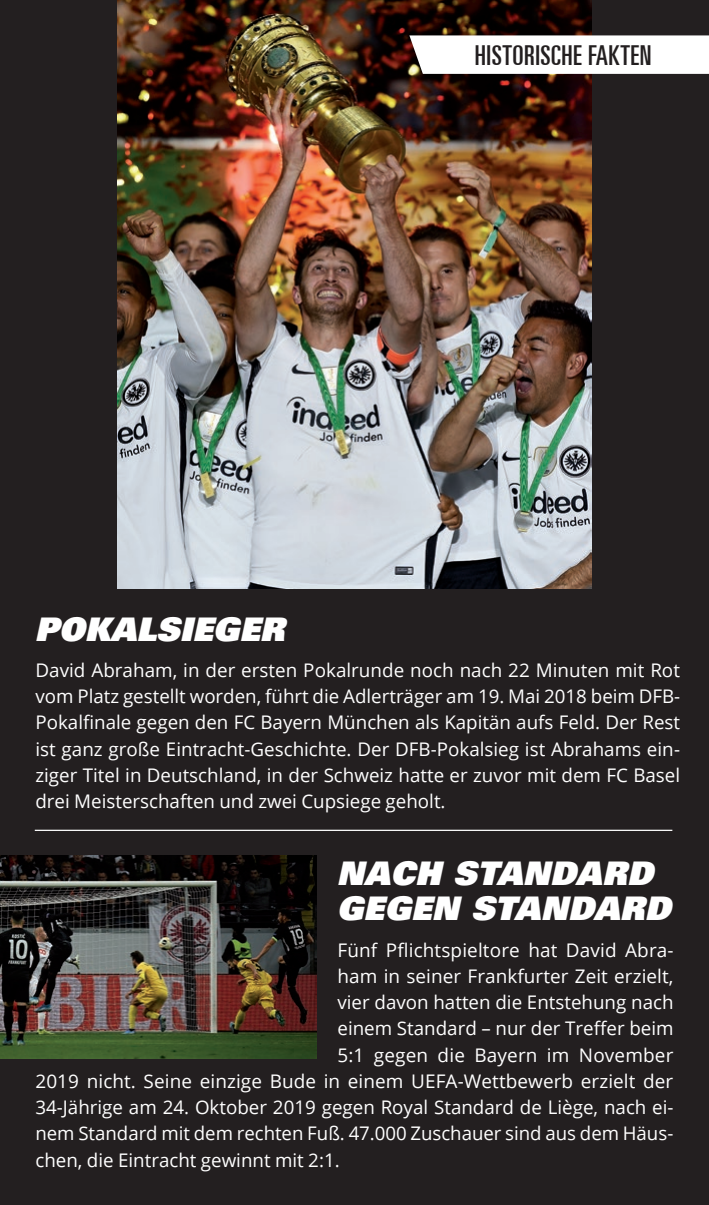
<style>
.page{position:relative;width:709px;height:1205px;background:#231f20}
.page>*{position:absolute;margin:0;border:0;box-sizing:border-box;transform-origin:0 0}
.Headline_30_pt{font:italic 900 32.5px/35px "Univers";letter-spacing:.01em;color:#fff}
.Headline_30_pt-2{font:ultra-condensed 27.5px "Univers LT";letter-spacing:.02em;color:#231f20}
.Fließtext{font:18.75px/26.2px "Open Sans";color:#fff;text-align:justify}
</style>
<div class="page">
<img style="left:118px;top:0;width:473px;height:589px">
<svg style="left:409px;top:35px;width:300px;height:39px;background:#f7f6f6"></svg>
<img style="left:0;top:856px;width:316px;height:203px">
<hr style="left:35px;top:830px;width:637px;height:1px;background:#fff">
<p class="Headline_30_pt-2" style="left:475px;top:39px;width:178px">HISTORISCHE FAKTEN</p>
<p class="Headline_30_pt" style="left:35px;top:611px;width:251px">POKALSIEGER</p>
<p class="Fließtext" style="left:35px;top:656px;width:646px">David Abraham, in der ersten Pokalrunde noch nach 22 Minuten mit Rot vom Platz gestellt worden, führt die Adlerträger am 19. Mai 2018 beim DFB-Pokalfinale gegen den FC Bayern München als Kapitän aufs Feld. Der Rest ist ganz große Eintracht-Geschichte. Der DFB-Pokalsieg ist Abrahams ein&shy;ziger Titel in Deutschland, in der Schweiz hatte er zuvor mit dem FC Basel drei Meisterschaften und zwei Cupsiege geholt.</p>
<p class="Headline_30_pt" style="left:337px;top:854px;width:335px">NACH STANDARD<br>GEGEN STANDARD</p>
<p class="Fließtext" style="left:337px;top:936px;width:337px">Fünf Pflichtspieltore hat David Abra-</p>
<p class="Fließtext" style="left:337px;top:962px;width:337px">ham in seiner Frankfurter Zeit erzielt,</p>
<p class="Fließtext" style="left:337px;top:989px;width:337px">vier davon hatten die Entstehung nach</p>
<p class="Fließtext" style="left:337px;top:1015px;width:337px">einem Standard – nur der Treffer beim</p>
<p class="Fließtext" style="left:337px;top:1041px;width:337px">5:1 gegen die Bayern im November</p>
<p class="Fließtext" style="left:35px;top:1067px;width:639px">2019 nicht. Seine einzige Bude in einem UEFA-Wettbewerb erzielt der</p>
<p class="Fließtext" style="left:35px;top:1094px;width:639px">34-Jährige am 24. Oktober 2019 gegen Royal Standard de Liège, nach ei-</p>
<p class="Fließtext" style="left:35px;top:1120px;width:639px">nem Standard mit dem rechten Fuß. 47.000 Zuschauer sind aus dem Häus-</p>
<p class="Fließtext" style="left:35px;top:1146px;width:306px">chen, die Eintracht gewinnt mit 2:1.</p>
</div>
